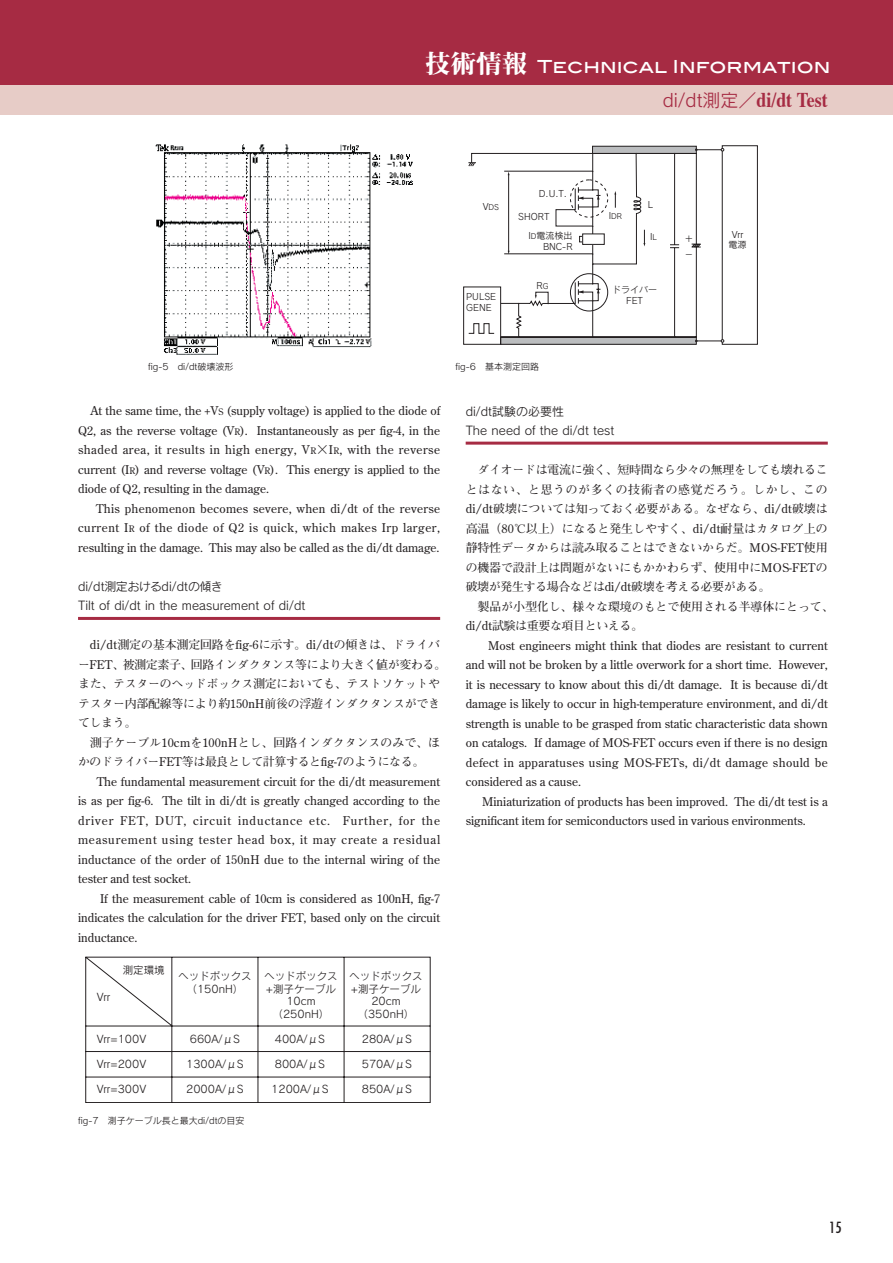
<style>
.page{position:relative;width:893px;height:1263px;background:#fff}
.page>*{position:absolute;margin:0;border:0;box-sizing:border-box;transform-origin:0 0}
.t1{font:700 21px "Times";color:#a62b43;scale:.85 1}
.t2{font:18px "Blair Md ITCTT Medium";color:#fff}
.t3{font:500 condensed 15px "Futura";color:#231f20}
.t4{font:700 12px/19.5px "Futo Min A101";color:#231f20;text-align:justify}
.t5{font:700 12px/19.5px "Futo Min A101";letter-spacing:-.025em;color:#231f20}
.t6{font:12px/19.5px "Rodin CID M";letter-spacing:.005em;color:#231f20}
.t7{font:10.5px/12.6px "Rodin CID M";color:#231f20;text-align:center}
.t8{font:9px/10.8px "Rodin CID M";color:#231f20;text-align:center}
.t9{font:7.5px "Rodin CID M";color:#231f20}
.s1{font-family:"Midashi Min MA31";font-size:25.5px}
.s2{font-family:"Rodin CID M";font-weight:400;font-size:18px}
.s3{font-size:9px}
.s4{font-size:7.5px}
</style>
<div class="page">
<hr style="left:78px;top:617px;width:362px;height:3px;background:#a62b43">
<hr style="left:466px;top:442px;width:362px;height:3px;background:#a62b43">
<svg style="left:85px;top:957px;width:345px;height:146px"></svg>
<img style="left:155px;top:144px;width:258px;height:211px">
<div style="left:722px;top:145px;width:36px;height:200px;border:1px solid #231f20"></div>
<div style="left:592px;top:146px;width:104px;height:8px;border:1px solid #231f20"></div>
<svg style="left:463px;top:148px;width:261px;height:197px"></svg>
<div style="left:0;top:0;width:893px;height:85px;background:#a62b43"></div>
<div style="left:0;top:85px;width:893px;height:30px;background:#e7ccc7"></div>
<h2 class="t2" style="left:425px;top:57px;width:407px"><span class="s1">技術情報</span> Technical Information</h2>
<h1 class="t1" style="left:663px;top:91px;width:196px"><span class="s2">di/dt測定／</span>di/dt Test</h1>
<p class="t9" style="left:483px;top:204px;width:18px"><span class="s3">V</span>DS</p>
<p class="t8" style="left:466px;top:293px;width:31px;text-align:left">PULSE<br>GENE</p>
<p class="t8" style="left:539px;top:189px;width:30px">D.U.T.</p>
<p class="t8" style="left:518px;top:213px;width:33px">SHORT</p>
<p class="t9" style="left:609px;top:214px;width:15px"><span class="s3">I</span>DR</p>
<p class="t8" style="left:528px;top:232px;width:46px;text-align:right">I<span class="s4">D</span>電流検出<br>BNC-R</p>
<p class="t8" style="left:648px;top:201px;width:7px">L</p>
<p class="t8" style="left:650px;top:232px;width:8px">I<span class="s4">L</span></p>
<p class="t8" style="left:536px;top:281px;width:14px">R<span class="s4">G</span></p>
<p class="t8" style="left:612px;top:286px;width:47px">ドライバー<br>FET</p>
<p class="t8" style="left:684px;top:231px;width:10px;line-height:16.5px;text-align:left">＋－</p>
<p class="t8" style="left:728px;top:230px;width:20px">Vrr電源</p>
<p class="t8" style="left:148px;top:363px;width:87px">fig-5 di/dt破壊波形</p>
<p class="t4" style="left:78px;top:403px;width:364px;text-indent:13px">At the same time, the +V<span class="s3">S</span> (supply voltage) is applied to the diode of Q2, as the reverse voltage (V<span class="s3">R</span>). Instantaneously as per fig-4, in the shaded area, it results in high energy, V<span class="s3">R</span>×I<span class="s3">R</span>, with the reverse current (I<span class="s3">R</span>) and reverse voltage (V<span class="s3">R</span>). This energy is applied to the diode of Q2, resulting in the damage.</p>
<p class="t4" style="left:78px;top:500px;width:364px;text-indent:18px">This phenomenon becomes severe, when di/dt of the reverse current I<span class="s3">R</span> of the diode of Q2 is quick, which makes Irp larger, resulting in the damage. This may also be called as the di/dt damage.</p>
<p class="t6" style="left:78px;top:578px;width:229px">di/dt測定おけるdi/dtの傾き<br>Tilt of di/dt in the measurement of di/dt</p>
<p class="t5" style="left:78px;top:637px;width:370px;text-indent:12px">di/dt測定の基本測定回路をfig-6に示す。di/dtの傾きは、ドライバーFET、被測定素子、回路インダクタンス等により大きく値が変わる。また、テスターのヘッドボックス測定においても、テストソケットやテスター内部配線等により約150nH前後の浮遊インダクタンスができてしまう。</p>
<p class="t4" style="left:78px;top:734px;width:364px;text-indent:12px">測子ケーブル10cmを100nHとし、回路インダクタンスのみで、ほかのドライバーFET等は最良として計算するとfig-7のようになる。</p>
<p class="t4" style="left:78px;top:773px;width:364px;text-indent:19px">The fundamental measurement circuit for the di/dt measurement is as per fig-6. The tilt in di/dt is greatly changed according to the driver FET, DUT, circuit inductance etc. Further, for the measurement using tester head box, it may create a residual inductance of the order of 150nH due to the internal wiring of the tester and test socket.</p>
<p class="t4" style="left:78px;top:890px;width:364px;text-indent:22px">If the measurement cable of 10cm is considered as 100nH, fig-7 indicates the calculation for the driver FET, based only on the circuit inductance.</p>
<p class="t7" style="left:123px;top:965px;width:43px">測定環境</p>
<p class="t7" style="left:97px;top:993px;width:15px">Vrr</p>
<p class="t7" style="left:97px;top:1034px;width:51px">Vrr=100V</p>
<p class="t7" style="left:97px;top:1060px;width:51px">Vrr=200V</p>
<p class="t7" style="left:97px;top:1085px;width:51px">Vrr=300V</p>
<p class="t7" style="left:178px;top:971px;width:75px">ヘッドボックス（150nH）</p>
<p class="t7" style="left:264px;top:971px;width:75px">ヘッドボックス+測子ケーブル<br>10cm（250nH）</p>
<p class="t7" style="left:349px;top:971px;width:75px">ヘッドボックス+測子ケーブル<br>20cm（350nH）</p>
<p class="t7" style="left:190px;top:1034px;width:52px">660A/μS</p>
<p class="t7" style="left:186px;top:1060px;width:59px">1300A/μS</p>
<p class="t7" style="left:186px;top:1085px;width:59px">2000A/μS</p>
<p class="t7" style="left:275px;top:1034px;width:52px">400A/μS</p>
<p class="t7" style="left:275px;top:1060px;width:52px">800A/μS</p>
<p class="t7" style="left:271px;top:1085px;width:59px">1200A/μS</p>
<p class="t7" style="left:362px;top:1034px;width:52px">280A/μS</p>
<p class="t7" style="left:362px;top:1060px;width:52px">570A/μS</p>
<p class="t7" style="left:362px;top:1085px;width:52px">850A/μS</p>
<p class="t8" style="left:78px;top:1116px;width:168px">fig-7 測子ケーブル長と最大di/dtの目安</p>
<p class="t8" style="left:455px;top:363px;width:85px">fig-6 基本測定回路</p>
<p class="t6" style="left:466px;top:403px;width:150px">di/dt試験の必要性<br>The need of the di/dt test</p>
<p class="t4" style="left:466px;top:461px;width:364px;text-indent:12px">ダイオードは電流に強く、短時間なら少々の無理をしても壊れることはない、と思うのが多くの技術者の感覚だろう。しかし、このdi/dt破壊については知っておく必要がある。なぜなら、di/dt破壊は高温（80℃以上）になると発生しやすく、di/dt耐量はカタログ上の静特性データからは読み取ることはできないからだ。MOS-FET使用の機器で設計上は問題がないにもかかわらず、使用中にMOS-FETの破壊が発生する場合などはdi/dt破壊を考える必要がある。</p>
<p class="t4" style="left:466px;top:598px;width:370px;text-indent:12px">製品が小型化し、様々な環境のもとで使用される半導体にとって、di/dt試験は重要な項目といえる。</p>
<p class="t4" style="left:466px;top:637px;width:364px;text-indent:22px">Most engineers might think that diodes are resistant to current and will not be broken by a little overwork for a short time. However, it is necessary to know about this di/dt damage. It is because di/dt damage is likely to occur in high-temperature environment, and di/dt strength is unable to be grasped from static characteristic data shown on catalogs. If damage of MOS-FET occurs even if there is no design defect in apparatuses using MOS-FETs, di/dt damage should be considered as a cause.</p>
<p class="t4" style="left:466px;top:793px;width:364px;text-indent:16px">Miniaturization of products has been improved. The di/dt test is a significant item for semiconductors used in various environments.</p>
<p class="t3" style="left:829px;top:1220px;width:14px">15</p>
</div>
